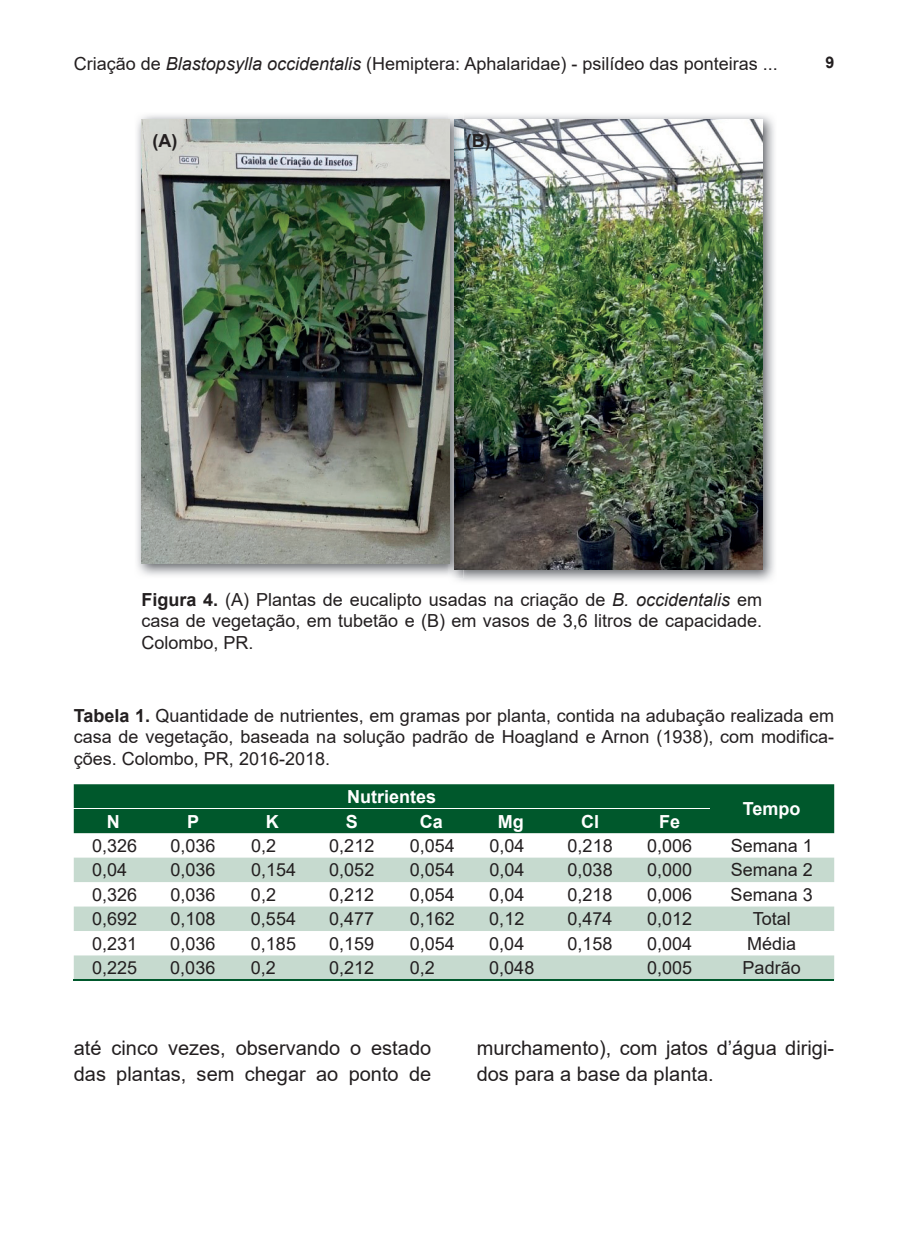
<style>
.page{position:relative;width:908px;height:1248px;background:#fff}
.page>*{position:absolute;margin:0;border:0;box-sizing:border-box;transform-origin:0 0}
.t1{font:20px/26px "Arial";color:#231f20}
.t2{font:18px/21.6px "Arial";color:#231f20;text-align:justify}
.t3{font:700 18px "Arial";color:#fff}
.t4{font:700 18px "Arial";color:#231f20}
.t5{font:700 16px "Arial";color:#231f20}
.s1{font-style:italic}
.s2{font-weight:700}
</style>
<div class="page">
<div style="left:74px;top:784px;width:759px;height:49px;background:#00582c"></div>
<svg style="left:74px;top:857px;width:759px;height:122px;fill:#c6dacf"></svg>
<hr style="left:74px;top:808px;width:79px;height:1px;background:#fff">
<hr style="left:153px;top:808px;width:79px;height:1px;background:#fff">
<hr style="left:232px;top:808px;width:80px;height:1px;background:#fff">
<hr style="left:312px;top:808px;width:79px;height:1px;background:#fff">
<hr style="left:391px;top:808px;width:80px;height:1px;background:#fff">
<hr style="left:471px;top:808px;width:79px;height:1px;background:#fff">
<hr style="left:550px;top:808px;width:79px;height:1px;background:#fff">
<hr style="left:629px;top:808px;width:80px;height:1px;background:#fff">
<hr style="left:74px;top:979px;width:79px;height:1px;background:#00582c">
<hr style="left:153px;top:979px;width:79px;height:1px;background:#00582c">
<hr style="left:232px;top:979px;width:80px;height:1px;background:#00582c">
<hr style="left:312px;top:979px;width:79px;height:1px;background:#00582c">
<hr style="left:391px;top:979px;width:80px;height:1px;background:#00582c">
<hr style="left:471px;top:979px;width:79px;height:1px;background:#00582c">
<hr style="left:550px;top:979px;width:79px;height:1px;background:#00582c">
<hr style="left:629px;top:979px;width:80px;height:1px;background:#00582c">
<hr style="left:709px;top:979px;width:124px;height:1px;background:#00582c">
<img style="left:456px;top:115px;width:318px;height:467px">
<img style="left:463px;top:119px;width:298px;height:450px">
<img style="left:137px;top:115px;width:311px;height:461px">
<img style="left:448px;top:115px;width:15px;height:463px">
<img style="left:141px;top:119px;width:308px;height:444px">
<p class="t2" style="left:74px;top:53px;width:705px">Criação de <span class="s1">Blastopsylla occidentalis</span> (Hemiptera: Aphalaridae) - psilídeo das ponteiras ...</p>
<p class="t5" style="left:825px;top:51px;width:10px">9</p>
<p class="t4" style="left:152px;top:128px;width:26px">(A)</p>
<p class="t4" style="left:465px;top:128px;width:26px">(B)</p>
<p class="t2" style="left:141px;top:588px;width:622px"><span class="s2">Figura 4.</span> (A) Plantas de eucalipto usadas na criação de <span class="s1">B. occidentalis</span> em casa de vegetação, em tubetão e (B) em vasos de 3,6 litros de capacidade.<br>Colombo, PR.</p>
<p class="t2" style="left:74px;top:704px;width:761px"><span class="s2">Tabela 1.</span> Quantidade de nutrientes, em gramas por planta, contida na adubação realizada em casa de vegetação, baseada na solução padrão de Hoagland e Arnon (1938), com modifica&shy;ções. Colombo, PR, 2016-2018.</p>
<p class="t3" style="left:347px;top:784px;width:91px">Nutrientes</p>
<p class="t3" style="left:742px;top:796px;width:59px">Tempo</p>
<p class="t3" style="left:107px;top:808px;width:14px">N</p>
<p class="t3" style="left:187px;top:808px;width:14px">P</p>
<p class="t3" style="left:266px;top:808px;width:14px">K</p>
<p class="t3" style="left:345px;top:808px;width:14px">S</p>
<p class="t3" style="left:419px;top:808px;width:25px">Ca</p>
<p class="t3" style="left:497px;top:808px;width:27px">Mg</p>
<p class="t3" style="left:581px;top:808px;width:19px">Cl</p>
<p class="t3" style="left:658px;top:808px;width:23px">Fe</p>
<p class="t2" style="left:92px;top:834px;width:47px">0,326</p>
<p class="t2" style="left:170px;top:834px;width:47px">0,036</p>
<p class="t2" style="left:251px;top:834px;width:27px">0,2</p>
<p class="t2" style="left:329px;top:834px;width:47px">0,212</p>
<p class="t2" style="left:410px;top:834px;width:47px">0,054</p>
<p class="t2" style="left:489px;top:834px;width:37px">0,04</p>
<p class="t2" style="left:567px;top:834px;width:47px">0,218</p>
<p class="t2" style="left:646px;top:834px;width:47px">0,006</p>
<p class="t2" style="left:730px;top:834px;width:84px">Semana 1</p>
<p class="t2" style="left:92px;top:859px;width:37px">0,04</p>
<p class="t2" style="left:170px;top:859px;width:47px">0,036</p>
<p class="t2" style="left:251px;top:859px;width:47px">0,154</p>
<p class="t2" style="left:329px;top:859px;width:47px">0,052</p>
<p class="t2" style="left:409px;top:859px;width:47px">0,054</p>
<p class="t2" style="left:489px;top:859px;width:37px">0,04</p>
<p class="t2" style="left:567px;top:859px;width:47px">0,038</p>
<p class="t2" style="left:646px;top:859px;width:47px">0,000</p>
<p class="t2" style="left:730px;top:859px;width:84px">Semana 2</p>
<p class="t2" style="left:92px;top:883px;width:47px">0,326</p>
<p class="t2" style="left:170px;top:883px;width:47px">0,036</p>
<p class="t2" style="left:251px;top:883px;width:27px">0,2</p>
<p class="t2" style="left:329px;top:883px;width:47px">0,212</p>
<p class="t2" style="left:409px;top:883px;width:47px">0,054</p>
<p class="t2" style="left:489px;top:883px;width:37px">0,04</p>
<p class="t2" style="left:567px;top:883px;width:47px">0,218</p>
<p class="t2" style="left:646px;top:883px;width:47px">0,006</p>
<p class="t2" style="left:730px;top:883px;width:84px">Semana 3</p>
<p class="t2" style="left:92px;top:908px;width:47px">0,692</p>
<p class="t2" style="left:170px;top:908px;width:47px">0,108</p>
<p class="t2" style="left:251px;top:908px;width:47px">0,554</p>
<p class="t2" style="left:329px;top:908px;width:47px">0,477</p>
<p class="t2" style="left:409px;top:908px;width:47px">0,162</p>
<p class="t2" style="left:489px;top:908px;width:37px">0,12</p>
<p class="t2" style="left:567px;top:908px;width:47px">0,474</p>
<p class="t2" style="left:646px;top:908px;width:47px">0,012</p>
<p class="t2" style="left:752px;top:908px;width:40px">Total</p>
<p class="t2" style="left:92px;top:932px;width:47px">0,231</p>
<p class="t2" style="left:170px;top:932px;width:47px">0,036</p>
<p class="t2" style="left:251px;top:932px;width:47px">0,185</p>
<p class="t2" style="left:329px;top:932px;width:47px">0,159</p>
<p class="t2" style="left:409px;top:932px;width:47px">0,054</p>
<p class="t2" style="left:489px;top:932px;width:37px">0,04</p>
<p class="t2" style="left:567px;top:932px;width:47px">0,158</p>
<p class="t2" style="left:646px;top:932px;width:47px">0,004</p>
<p class="t2" style="left:746px;top:932px;width:51px">Média</p>
<p class="t2" style="left:92px;top:956px;width:47px">0,225</p>
<p class="t2" style="left:170px;top:956px;width:47px">0,036</p>
<p class="t2" style="left:251px;top:956px;width:27px">0,2</p>
<p class="t2" style="left:329px;top:956px;width:47px">0,212</p>
<p class="t2" style="left:409px;top:956px;width:27px">0,2</p>
<p class="t2" style="left:489px;top:956px;width:47px">0,048</p>
<p class="t2" style="left:646px;top:956px;width:47px">0,005</p>
<p class="t2" style="left:742px;top:956px;width:60px">Padrão</p>
<p class="t1" style="left:74px;top:1034px;width:359px">até cinco vezes, observando o estado das plantas, sem chegar ao ponto de</p>
<p class="t1" style="left:476px;top:1034px;width:359px">murchamento), com jatos d’água dirigi&shy;dos para a base da planta.</p>
</div>
